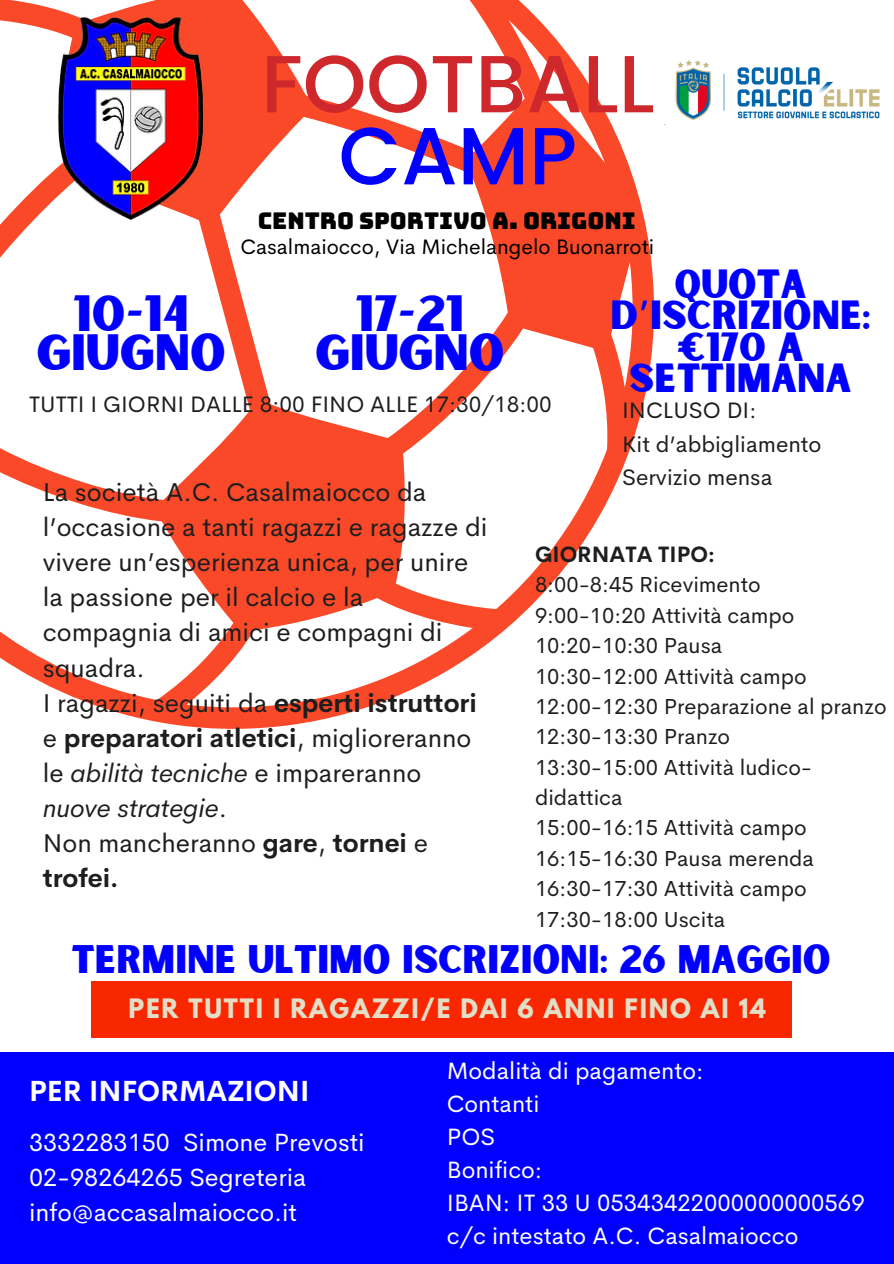
<style>
.page{position:relative;width:894px;height:1264px;background:#fff}
.page>*{position:absolute;margin:0;border:0;box-sizing:border-box;transform-origin:0 0}
.t1{font:500 80.85px/72px "Poppins";color:#ce282c;text-align:center}
.t2{font:48.75px/39.3px "Sunborn Sans One";color:#0200fd;text-align:center}
.t3{font:39px/31.5px "Sunborn Sans One";color:#0200fd;text-align:center}
.t4{font:38.1px "Sunborn Sans One";color:#0200fd}
.t5{font:700 28.5px "Cerebri Sans";color:#fff}
.t6{font:25.8px/35.1px "Cerebri Sans";color:#1e1e1e}
.t7{font:25.05px "Cerebri Sans";color:#fff}
.t8{font:23.7px "Cerebri Sans";color:#fff}
.t9{font:700 23.7px "League Spartan";letter-spacing:.075em;color:#e4dec7}
.t10{font:23.1px "Bungee";color:#000}
.t11{font:22.5px "Cerebri Sans";color:#1e1e1e}
.t12{font:21.75px/30.3px "Cerebri Sans";color:#1e1e1e}
.t13{font:700 21.75px "Cerebri Sans";color:#1e1e1e}
.t14{font:21px "Cerebri Sans";color:#000}
.s1{color:#0200fd}
.s2{font-family:"Noto Sans Gurmukhi"}
.s3{font-weight:700}
.s4{font-style:italic}
</style>
<div class="page">
<svg style="left:0;top:0;width:655px;height:729px"></svg>
<div style="left:0;top:1052px;width:893px;height:211px;background:#0200fd"></div>
<img style="left:675px;top:60px;width:205px;height:60px">
<div style="left:91px;top:981px;width:700px;height:57px;background:#f92700"></div>
<img style="left:57px;top:16px;width:147px;height:206px">
<h2 class="t1" style="left:261px;top:48px;width:395px">FOOTBALL<br><span class="s1">CAMP</span></h2>
<h2 class="t10" style="left:258px;top:209px;width:379px">CENTRO SPORTIVO A. ORIGONI</h2>
<p class="t14" style="left:240px;top:233px;width:415px">Casalmaiocco, Via Michelangelo Buonarroti</p>
<p class="t3" style="left:610px;top:270px;width:262px">QUOTA<br>D<span class="s2">’</span>ISCRIZIONE: €170 A<br>SETTIMANA</p>
<p class="t11" style="left:622px;top:395px;width:136px">INCLUSO DI:</p>
<h5 class="t11" style="left:622px;top:429px;width:201px">Kit d’abbigliamento</h5>
<p class="t11" style="left:622px;top:462px;width:152px">Servizio mensa</p>
<h3 class="t2" style="left:36px;top:296px;width:191px">10-14<br>GIUGNO</h3>
<p class="t2" style="left:315px;top:296px;width:191px">17-21<br>GIUGNO</p>
<p class="t11" style="left:29px;top:390px;width:524px">TUTTI I GIORNI DALLE 8:00 FINO ALLE 17:30/18:00</p>
<p class="t6" style="left:43px;top:474px;width:446px">La società A.C. Casalmaiocco da l’occasione a tanti ragazzi e ragazze di vivere un’esperienza unica, per unire la passione per il calcio e la compagnia di amici e compagni di squadra.<br>I ragazzi, seguiti da <span class="s3">esperti istruttori </span>e <span class="s3">preparatori atletici</span>, miglioreranno le <span class="s4">abilità tecniche</span> e impareranno <span class="s4">nuove strategie</span>.<br>Non mancheranno <span class="s3">gare</span>, <span class="s3">tornei</span> e <span class="s3">trofei.</span></p>
<p class="t13" style="left:535px;top:540px;width:181px">GIORNATA TIPO:</p>
<p class="t12" style="left:535px;top:569px;width:227px">8:00-8:45 Ricevimento</p>
<p class="t12" style="left:535px;top:600px;width:261px">9:00-10:20 Attività campo</p>
<p class="t12" style="left:535px;top:630px;width:189px">10:20-10:30 Pausa</p>
<p class="t12" style="left:535px;top:660px;width:273px">10:30-12:00 Attività campo</p>
<p class="t12" style="left:535px;top:691px;width:353px">12:00-12:30 Preparazione al pranzo</p>
<p class="t12" style="left:535px;top:721px;width:197px">12:30-13:30 Pranzo</p>
<p class="t12" style="left:535px;top:752px;width:278px">13:30-15:00 Attività ludico&shy;didattica</p>
<p class="t12" style="left:535px;top:812px;width:273px">15:00-16:15 Attività campo</p>
<h3 class="t12" style="left:535px;top:843px;width:280px">16:15-16:30 Pausa merenda</h3>
<h6 class="t12" style="left:535px;top:873px;width:273px">16:30-17:30 Attività campo</h6>
<h4 class="t12" style="left:535px;top:903px;width:192px">17:30-18:00 Uscita</h4>
<p class="t4" style="left:71px;top:935px;width:760px">TERMINE ULTIMO ISCRIZIONI: 26 MAGGIO</p>
<p class="t9" style="left:128px;top:996px;width:639px">PER TUTTI I RAGAZZI/E DAI 6 ANNI FINO AI 14</p>
<p class="t5" style="left:29px;top:1072px;width:282px">PER INFORMAZIONI</p>
<h1 class="t7" style="left:29px;top:1126px;width:337px">3332283150 Simone Prevosti</h1>
<p class="t7" style="left:29px;top:1160px;width:278px">02-98264265 Segreteria</p>
<p class="t7" style="left:29px;top:1195px;width:269px">info@accasalmaiocco.it</p>
<p class="t8" style="left:446px;top:1055px;width:258px">Modalità di pagamento:</p>
<p class="t8" style="left:446px;top:1088px;width:94px">Contanti</p>
<p class="t8" style="left:446px;top:1121px;width:50px">POS</p>
<p class="t8" style="left:446px;top:1154px;width:97px">Bonifico:</p>
<p class="t8" style="left:446px;top:1187px;width:419px">IBAN: IT 33 U 05343422000000000569</p>
<p class="t8" style="left:446px;top:1220px;width:353px">c/c intestato A.C. Casalmaiocco</p>
</div>
